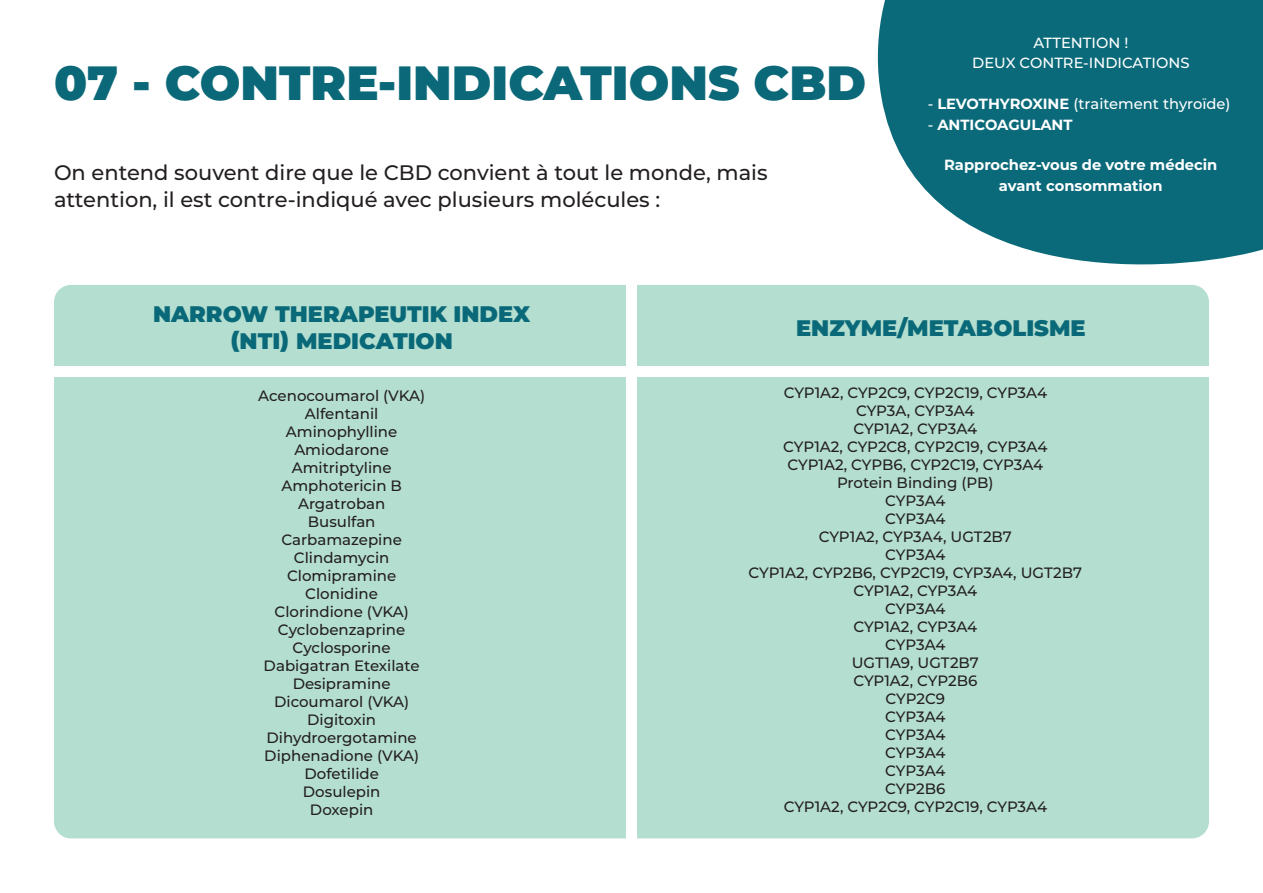
<style>
.page{position:relative;width:1263px;height:893px;background:#fff}
.page>*{position:absolute;margin:0;border:0;box-sizing:border-box;transform-origin:0 0}
.t1{font:900 48px "Montserrat";color:#0b6878}
.t2{font:900 22.5px/27px "Montserrat";color:#0a6979;text-align:center}
.t3{font:500 21px/27px "Montserrat";color:#231f20}
.t4{font:500 15px/18px "Montserrat";color:#231f20;text-align:center}
.t5{font:500 14.7px/20.4px "Montserrat";color:#fff;text-align:center}
.t6{font:700 14.7px/20.4px "Montserrat";color:#fff;text-align:center}
.s1{font-weight:700}
.s2{font-weight:500}
</style>
<div class="page">
<div style="left:54px;top:285px;width:1155px;height:553px;background:#b4ded0;border-radius:17px"></div>
<div style="left:54px;top:366px;width:1155px;height:10px;background:#fff"></div>
<div style="left:626px;top:285px;width:10px;height:554px;background:#fff"></div>
<svg style="left:877px;top:0;width:386px;height:265px;background:#257a88"></svg>
<h1 class="t1" style="left:54px;top:47px;width:814px">07 - CONTRE-INDICATIONS CBD</h1>
<h3 class="t3" style="left:54px;top:158px;width:715px">On entend souvent dire que le CBD convient à tout le monde, mais attention, il est contre-indiqué avec plusieurs molécules :</h3>
<p class="t5" style="left:972px;top:32px;width:219px">ATTENTION !<br>DEUX CONTRE-INDICATIONS</p>
<p class="t5" style="left:928px;top:93px;width:304px">- <span class="s1">LEVOTHYROXINE</span> (traitement thyroïde)</p>
<p class="t6" style="left:928px;top:113px;width:146px"><span class="s2">-</span> ANTICOAGULANT</p>
<p class="t6" style="left:944px;top:154px;width:275px">Rapprochez-vous de votre médecin avant consommation</p>
<h2 class="t2" style="left:153px;top:300px;width:379px">NARROW THERAPEUTIK INDEX (NTI) MEDICATION</h2>
<h2 class="t2" style="left:796px;top:313px;width:291px">ENZYME/METABOLISME</h2>
<p class="t4" style="left:258px;top:386px;width:168px">Acenocoumarol (VKA)<br>Alfentanil<br>Aminophylline<br>Amiodarone<br>Amitriptyline<br>Amphotericin B<br>Argatroban<br>Busulfan<br>Carbamazepine<br>Clindamycin<br>Clomipramine<br>Clonidine<br>Clorindione (VKA)<br>Cyclobenzaprine<br>Cyclosporine<br>Dabigatran Etexilate<br>Desipramine<br>Dicoumarol (VKA)<br>Digitoxin<br>Dihydroergotamine<br>Diphenadione (VKA)<br>Dofetilide<br>Dosulepin<br>Doxepin</p>
<p class="t4" style="left:748px;top:383px;width:335px">CYP1A2, CYP2C9, CYP2C19, CYP3A4<br>CYP3A, CYP3A4<br>CYP1A2, CYP3A4<br>CYP1A2, CYP2C8, CYP2C19, CYP3A4<br>CYP1A2, CYPB6, CYP2C19, CYP3A4<br>Protein Binding (PB)<br>CYP3A4<br>CYP3A4<br>CYP1A2, CYP3A4, UGT2B7<br>CYP3A4<br>CYP1A2, CYP2B6, CYP2C19, CYP3A4, UGT2B7<br>CYP1A2, CYP3A4<br>CYP3A4<br>CYP1A2, CYP3A4<br>CYP3A4<br>UGT1A9, UGT2B7<br>CYP1A2, CYP2B6<br>CYP2C9<br>CYP3A4<br>CYP3A4<br>CYP3A4<br>CYP3A4<br>CYP2B6<br>CYP1A2, CYP2C9, CYP2C19, CYP3A4</p>
</div>
